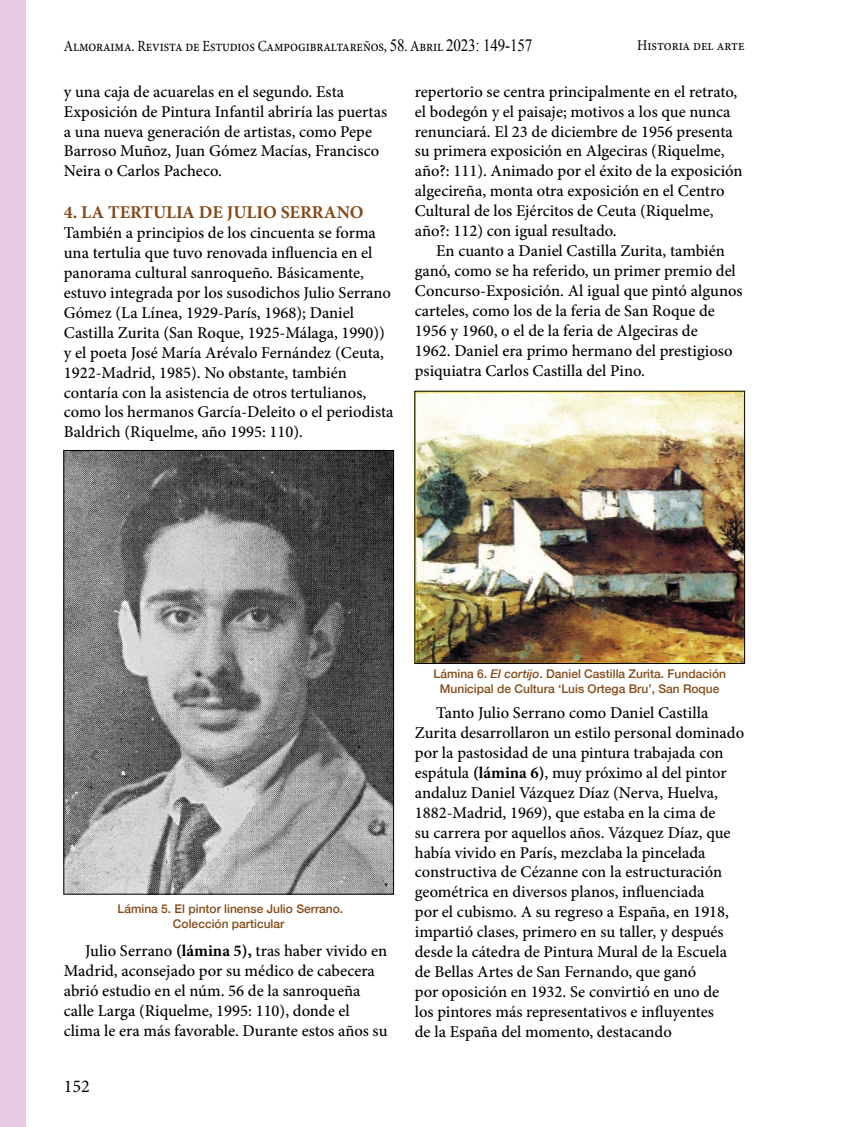
<style>
.page{position:relative;width:851px;height:1127px;background:#fff}
.page>*{position:absolute;margin:0;border:0;box-sizing:border-box;transform-origin:0 0}
.t1{font:700 18px "Minion Pro";color:#844917}
.t2{font:18px "Minion Pro";color:#000}
.t3{font:500 16.5px/20px "Minion Pro";color:#000}
.t4{font:15.6px "Minion Pro";letter-spacing:-.01em;color:#000;scale:.87 1}
.t5{font:14.85px "Minion Pro";letter-spacing:-.005em;color:#000;scale:.91 1}
.t6{font:500 12px/14.4px "Helvetica Neue";color:#844b18;text-align:center}
.s1{font-family:"Times New Roman";font-size:17.25px}
.s2{font-weight:700}
.s3{font-style:italic}
</style>
<div class="page">
<div style="left:0;top:0;width:26px;height:1127px;background:#e7c9e1"></div>
<img style="left:65px;top:452px;width:327px;height:440px">
<div style="left:63px;top:450px;width:331px;height:444px;border:1px solid #000"></div>
<img style="left:416px;top:393px;width:326px;height:269px">
<p class="t4" style="left:64px;top:35px;width:540px">Almoraima. Revista de Estudios Campogibraltareños, <span class="s1">58</span>. Abril <span class="s1">2023: 149-157</span></p>
<p class="t5" style="left:637px;top:36px;width:119px">Historia del arte</p>
<p class="t3" style="left:64px;top:81px;width:325px">y una caja de acuarelas en el segundo. Esta Exposición de Pintura Infantil abriría las puertas a una nueva generación de artistas, como Pepe Barroso Muñoz, Juan Gómez Macías, Francisco Neira o Carlos Pacheco.</p>
<p class="t1" style="left:64px;top:199px;width:301px">4. LA TERTULIA DE JULIO SERRANO</p>
<p class="t3" style="left:64px;top:223px;width:331px">También a principios de los cincuenta se forma una tertulia que tuvo renovada influencia en el panorama cultural sanroqueño. Básicamente, estuvo integrada por los susodichos Julio Serrano Gómez (La Línea, 1929-París, 1968); Daniel Castilla Zurita (San Roque, 1925-Málaga, 1990)) y el poeta José María Arévalo Fernández (Ceuta, 1922-Madrid, 1985). No obstante, también contaría con la asistencia de otros tertulianos, como los hermanos García-Deleito o el periodista Baldrich (Riquelme, año 1995: 110).</p>
<p class="t3" style="left:415px;top:81px;width:329px">repertorio se centra principalmente en el retrato, el bodegón y el paisaje; motivos a los que nunca renunciará. El 23 de diciembre de 1956 presenta su primera exposición en Algeciras (Riquelme, año?: 111). Animado por el éxito de la exposición algecireña, monta otra exposición en el Centro Cultural de los Ejércitos de Ceuta (Riquelme, año?: 112) con igual resultado.</p>
<p class="t3" style="left:415px;top:241px;width:329px;text-indent:21px">En cuanto a Daniel Castilla Zurita, también ganó, como se ha referido, un primer premio del Concurso-Exposición. Al igual que pintó algunos carteles, como los de la feria de San Roque de 1956 y 1960, o el de la feria de Algeciras de<br>1962. Daniel era primo hermano del prestigioso psiquiatra Carlos Castilla del Pino.</p>
<p class="t6" style="left:117px;top:901px;width:227px">Lámina 5. El pintor linense Julio Serrano.<br>Colección particular</p>
<p class="t3" style="left:64px;top:941px;width:325px;text-indent:21px">Julio Serrano <span class="s2">(lámina 5),</span> tras haber vivido en Madrid, aconsejado por su médico de cabecera abrió estudio en el núm. 56 de la sanroqueña calle Larga (Riquelme, 1995: 110), donde el clima le era más favorable. Durante estos años su</p>
<p class="t2" style="left:64px;top:1074px;width:27px">152</p>
<p class="t6" style="left:433px;top:666px;width:294px">Lámina 6. <span class="s3">El cortijo</span>. Daniel Castilla Zurita. Fundación<br>Municipal de Cultura ‘Luis Ortega Bru’, San Roque</p>
<p class="t3" style="left:415px;top:703px;width:331px;text-indent:21px">Tanto Julio Serrano como Daniel Castilla Zurita desarrollaron un estilo personal dominado por la pastosidad de una pintura trabajada con espátula <span class="s2">(lámina 6)</span>, muy próximo al del pintor andaluz Daniel Vázquez Díaz (Nerva, Huelva, 1882-Madrid, 1969), que estaba en la cima de<br>su carrera por aquellos años. Vázquez Díaz, que había vivido en París, mezclaba la pincelada constructiva de Cézanne con la estructuración geométrica en diversos planos, influenciada<br>por el cubismo. A su regreso a España, en 1918, impartió clases, primero en su taller, y después desde la cátedra de Pintura Mural de la Escuela de Bellas Artes de San Fernando, que ganó<br>por oposición en 1932. Se convirtió en uno de<br>los pintores más representativos e influyentes<br>de la España del momento, destacando</p>
</div>
